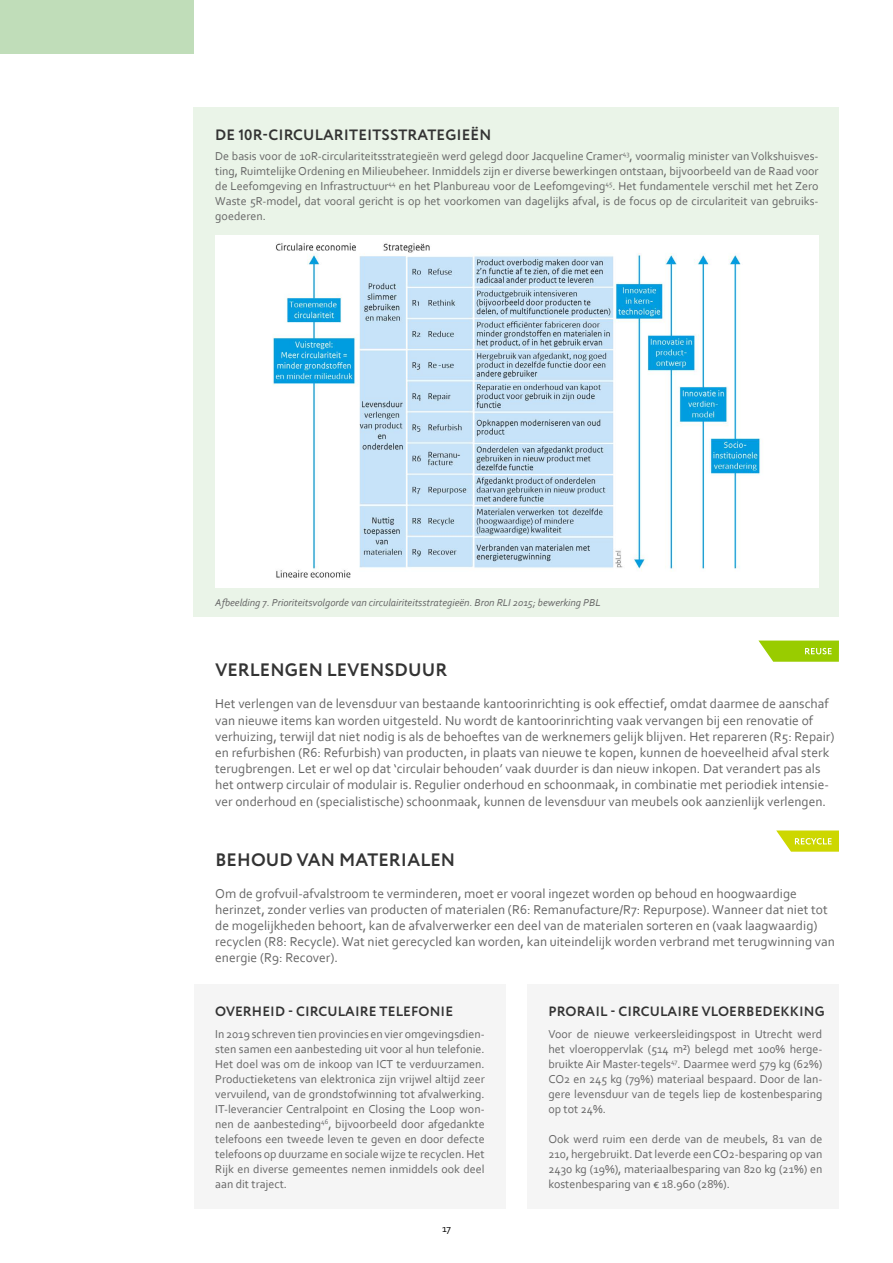
<style>
.page{position:relative;width:893px;height:1263px;background:#fff}
.page>*{position:absolute;margin:0;border:0;box-sizing:border-box;transform-origin:0 0}
.t1{font:700 18px "Circe";letter-spacing:.01em;color:#333}
.t2{font:700 15px "Circe";letter-spacing:.01em;color:#333}
.t3{font:13.5px/16.2px "Corbel";color:#666}
.t4{font:700 13.5px "Circe";letter-spacing:.01em;color:#333}
.t5{font:12px/15px "Corbel";color:#666;text-align:justify}
.t6{font:italic 10.5px "Corbel";color:#666}
.t7{font:10.5px "Corbel";color:#000}
</style>
<div class="page">
<svg style="left:758px;top:640px;width:81px;height:22px;background:#aad42c"></svg>
<div style="left:194px;top:107px;width:645px;height:510px;background:#eaf4e8"></div>
<div style="left:0;top:0;width:194px;height:54px;background:#c0ddb9"></div>
<svg style="left:776px;top:830px;width:63px;height:22px"></svg>
<div style="left:527px;top:985px;width:312px;height:224px;background:#f5f5f5"></div>
<div style="left:194px;top:985px;width:312px;height:224px;background:#f5f5f5"></div>
<div style="left:215px;top:235px;width:604px;height:353px;background:#fff"></div>
<img style="left:272px;top:243px;width:488px;height:335px">
<p class="t2" style="left:215px;top:125px;width:277px">DE 10R-CIRCULARITEITSSTRATEGIEËN</p>
<p class="t5" style="left:215px;top:148px;width:605px">De basis voor de 10R-circulariteitsstrategieën werd gelegd door Jacqueline Cramer<sup>43</sup>, voormalig minister van Volkshuisves&shy;ting, Ruimtelijke Ordening en Milieubeheer. Inmiddels zijn er diverse bewerkingen ontstaan, bijvoorbeeld van de Raad voor de Leefomgeving en Infrastructuur<sup>44</sup> en het Planbureau voor de Leefomgeving<sup>45</sup>. Het fundamentele verschil met het Zero Waste 5R-model, dat vooral gericht is op het voorkomen van dagelijks afval, is de focus op de circulariteit van gebruiks&shy;goederen.</p>
<p class="t6" style="left:215px;top:596px;width:387px">Afbeelding 7. Prioriteitsvolgorde van circulairiteitsstrategieën. Bron RLI 2015; bewerking PBL</p>
<h1 class="t1" style="left:215px;top:657px;width:233px">VERLENGEN LEVENSDUUR</h1>
<p class="t3" style="left:215px;top:695px;width:621px">Het verlengen van de levensduur van bestaande kantoorinrichting is ook effectief, omdat daarmee de aanschaf van nieuwe items kan worden uitgesteld. Nu wordt de kantoorinrichting vaak vervangen bij een renovatie of verhuizing, terwijl dat niet nodig is als de behoeftes van de werknemers gelijk blijven. Het repareren (R5: Repair) en refurbishen (R6: Refurbish) van producten, in plaats van nieuwe te kopen, kunnen de hoeveelheid afval sterk terugbrengen. Let er wel op dat ‘circulair behouden’ vaak duurder is dan nieuw inkopen. Dat verandert pas als het ontwerp circulair of modulair is. Regulier onderhoud en schoonmaak, in combinatie met periodiek intensie&shy;ver onderhoud en (specialistische) schoonmaak, kunnen de levensduur van meubels ook aanzienlijk verlengen.</p>
<h1 class="t1" style="left:215px;top:848px;width:241px">BEHOUD VAN MATERIALEN</h1>
<p class="t3" style="left:215px;top:885px;width:621px">Om de grofvuil-afvalstroom te verminderen, moet er vooral ingezet worden op behoud en hoogwaardige herinzet, zonder verlies van producten of materialen (R6: Remanufacture/R7: Repurpose). Wanneer dat niet tot de mogelijkheden behoort, kan de afvalverwerker een deel van de materialen sorteren en (vaak laagwaardig) recyclen (R8: Recycle). Wat niet gerecycled kan worden, kan uiteindelijk worden verbrand met terugwinning van energie (R9: Recover).</p>
<p class="t4" style="left:215px;top:1003px;width:239px">OVERHEID - CIRCULAIRE TELEFONIE</p>
<p class="t5" style="left:215px;top:1026px;width:271px">In 2019 schreven tien provincies en vier omgevingsdien&shy;sten samen een aanbesteding uit voor al hun telefonie.<br>Het doel was om de inkoop van ICT te verduurzamen.<br>Productieketens van elektronica zijn vrijwel altijd zeer vervuilend, van de grondstofwinning tot afvalwerking.<br>IT-leverancier Centralpoint en Closing the Loop won&shy;nen de aanbesteding<sup>46</sup>, bijvoorbeeld door afgedankte telefoons een tweede leven te geven en door defecte telefoons op duurzame en sociale wijze te recyclen. Het Rijk en diverse gemeentes nemen inmiddels ook deel aan dit traject.</p>
<p class="t7" style="left:442px;top:1222px;width:10px">17</p>
<p class="t4" style="left:548px;top:1003px;width:278px">PRORAIL - CIRCULAIRE VLOERBEDEKKING</p>
<p class="t5" style="left:548px;top:1026px;width:276px">Voor de nieuwe verkeersleidingspost in Utrecht werd het vloeroppervlak (514 m²) belegd met 100% herge&shy;bruikte Air Master-tegels<sup>47</sup>. Daarmee werd 579 kg (62%)<br>CO2 en 245 kg (79%) materiaal bespaard. Door de lan&shy;gere levensduur van de tegels liep de kostenbesparing op tot 24%.</p>
<p class="t5" style="left:548px;top:1131px;width:276px">Ook werd ruim een derde van de meubels, 81 van de 210, hergebruikt. Dat leverde een CO2-besparing op van 2430 kg (19%), materiaalbesparing van 820 kg (21%) en kostenbesparing van € 18.960 (28%).</p>
</div>
